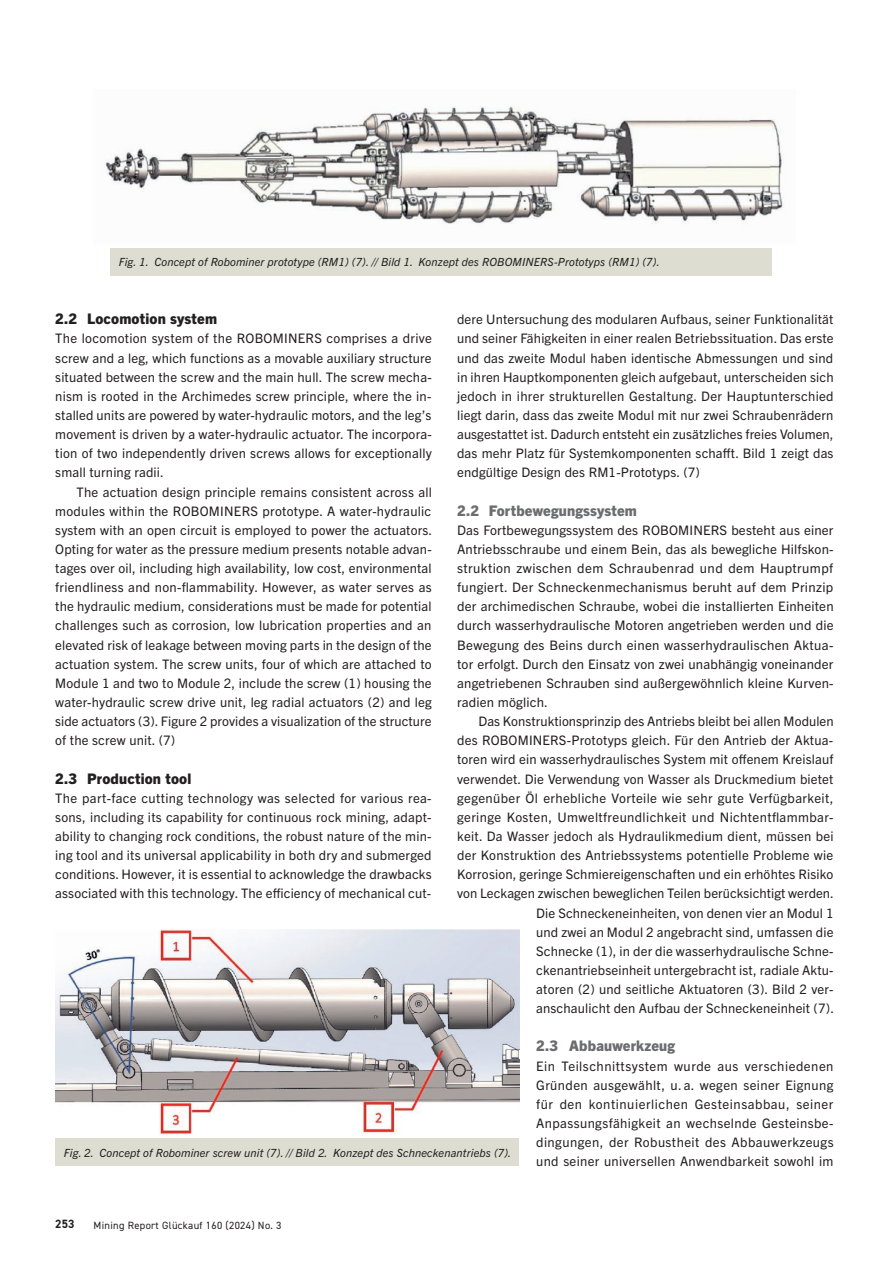
<style>
.page{position:relative;width:893px;height:1263px;background:#fff}
.page>*{position:absolute;margin:0;border:0;box-sizing:border-box;transform-origin:0 0}
.t1{font:800 14.7px "Trade Gothic Next LT Pro";letter-spacing:.01em;color:#6c6d70}
.t2{font:800 14.7px "Trade Gothic Next LT Pro";letter-spacing:.01em;color:#231f20}
.t3{font:13.2px/19.2px "Trade Gothic Next LT Pro";letter-spacing:.01em;color:#231f20;text-align:justify}
.t4{font:700 12px "DIN2014";color:#231f20}
.t5{font:italic 11.25px "Trade Gothic Next LT Pro";letter-spacing:.01em;color:#231f20}
.t6{font:10.5px "DIN2014";letter-spacing:.03em;color:#231f20}
</style>
<div class="page">
<img style="left:105px;top:106px;width:680px;height:118px">
<img style="left:55px;top:929px;width:464px;height:205px">
<div style="left:110px;top:248px;width:662px;height:28px;background:#deddd1"></div>
<div style="left:55px;top:1138px;width:464px;height:28px;background:#deddd1"></div>
<p class="t5" style="left:119px;top:255px;width:543px">Fig. 1. Concept of Robominer prototype (RM1) (7). // Bild 1. Konzept des ROBOMINERS-Prototyps (RM1) (7).</p>
<p class="t2" style="left:55px;top:309px;width:163px">2.2 Locomotion system</p>
<p class="t3" style="left:55px;top:328px;width:378px">The locomotion system of the ROBOMINERS comprises a drive screw and a leg, which functions as a movable auxiliary structure situated between the screw and the main hull. The screw mecha&shy;nism is rooted in the Archimedes screw principle, where the in&shy;stalled units are powered by water-hydraulic motors, and the leg’s movement is driven by a water-hydraulic actuator. The incorpora&shy;tion of two independently driven screws allows for exceptionally small turning radii.</p>
<p class="t3" style="left:55px;top:481px;width:378px;text-indent:21px">The actuation design principle remains consistent across all modules within the ROBOMINERS prototype. A water-hydraulic system with an open circuit is employed to power the actuators.<br>Opting for water as the pressure medium presents notable advan&shy;tages over oil, including high availability, low cost, environmental friendliness and non-flammability. However, as water serves as the hydraulic medium, considerations must be made for potential challenges such as corrosion, low lubrication properties and an elevated risk of leakage between moving parts in the design of the actuation system. The screw units, four of which are attached to Module 1 and two to Module 2, include the screw (1) housing the water-hydraulic screw drive unit, leg radial actuators (2) and leg side actuators (3). Figure 2 provides a visualization of the structure of the screw unit. (7)</p>
<p class="t2" style="left:55px;top:768px;width:138px">2.3 Production tool</p>
<p class="t3" style="left:55px;top:787px;width:378px">The part-face cutting technology was selected for various rea&shy;sons, including its capability for continuous rock mining, adapt&shy;ability to changing rock conditions, the robust nature of the min&shy;ing tool and its universal applicability in both dry and submerged conditions. However, it is essential to acknowledge the drawbacks associated with this technology. The efficiency of mechanical cut-</p>
<p class="t3" style="left:457px;top:309px;width:378px">dere Untersuchung des modularen Aufbaus, seiner Funktionalität und seiner Fähigkeiten in einer realen Betriebssituation. Das erste und das zweite Modul haben identische Abmessungen und sind in ihren Hauptkomponenten gleich aufgebaut, unterscheiden sich jedoch in ihrer strukturellen Gestaltung. Der Hauptunterschied liegt darin, dass das zweite Modul mit nur zwei Schraubenrädern ausgestattet ist. Dadurch entsteht ein zusätzliches freies Volumen, das mehr Platz für Systemkomponenten schafft. Bild 1 zeigt das endgültige Design des RM1-Prototyps. (7)</p>
<p class="t1" style="left:457px;top:500px;width:181px">2.2 Fortbewegungssystem</p>
<p class="t3" style="left:457px;top:519px;width:378px">Das Fortbewegungssystem des ROBOMINERS besteht aus einer Antriebsschraube und einem Bein, das als bewegliche Hilfskon&shy;struktion zwischen dem Schraubenrad und dem Hauptrumpf fungiert. Der Schneckenmechanismus beruht auf dem Prinzip der archimedischen Schraube, wobei die installierten Einheiten durch wasserhydraulische Motoren angetrieben werden und die Bewegung des Beins durch einen wasserhydraulischen Aktua&shy;tor erfolgt. Durch den Einsatz von zwei unabhängig voneinander angetriebenen Schrauben sind außergewöhnlich kleine Kurven&shy;radien möglich.</p>
<p class="t3" style="left:457px;top:711px;width:378px;text-align:right">Das Konstruktionsprinzip des Antriebs bleibt bei allen Modulen des ROBOMINERS-Prototyps gleich. Für den Antrieb der Aktua&shy;toren wird ein wasserhydraulisches System mit offenem Kreislauf verwendet. Die Verwendung von Wasser als Druckmedium bietet gegenüber Öl erhebliche Vorteile wie sehr gute Verfügbarkeit, geringe Kosten, Umweltfreundlichkeit und Nichtentflammbar&shy;keit. Da Wasser jedoch als Hydraulikmedium dient, müssen bei der Konstruktion des Antriebssystems potentielle Probleme wie Korrosion, geringe Schmiereigenschaften und ein erhöhtes Risiko von Leckagen zwischen beweglichen Teilen berücksichtigt werden.<br>Die Schneckeneinheiten, von denen vier an Modul 1<br>und zwei an Modul 2 angebracht sind, umfassen die<br>Schnecke (1), in der die wasserhydraulische Schne&shy;ckenantriebseinheit untergebracht ist, radiale Aktu-<br>atoren (2) und seitliche Aktuatoren (3). Bild 2 ver-<br>anschaulicht den Aufbau der Schneckeneinheit (7).</p>
<p class="t1" style="left:536px;top:1036px;width:140px">2.3 Abbauwerkzeug</p>
<p class="t3" style="left:536px;top:1055px;width:299px">Ein Teilschnittsystem wurde aus verschiedenen Gründen ausgewählt, u. a. wegen seiner Eignung für den kontinuierlichen Gesteinsabbau, seiner Anpassungsfähigkeit an wechselnde Gesteinsbe&shy;dingungen, der Robustheit des Abbauwerkzeugs und seiner universellen Anwendbarkeit sowohl im</p>
<p class="t5" style="left:64px;top:1145px;width:449px">Fig. 2. Concept of Robominer screw unit (7). // Bild 2. Konzept des Schneckenantriebs (7).</p>
<p class="t4" style="left:55px;top:1216px;width:21px">253</p>
<p class="t6" style="left:94px;top:1218px;width:189px">Mining Report Glückauf 160 (2024) No. 3</p>
</div>
